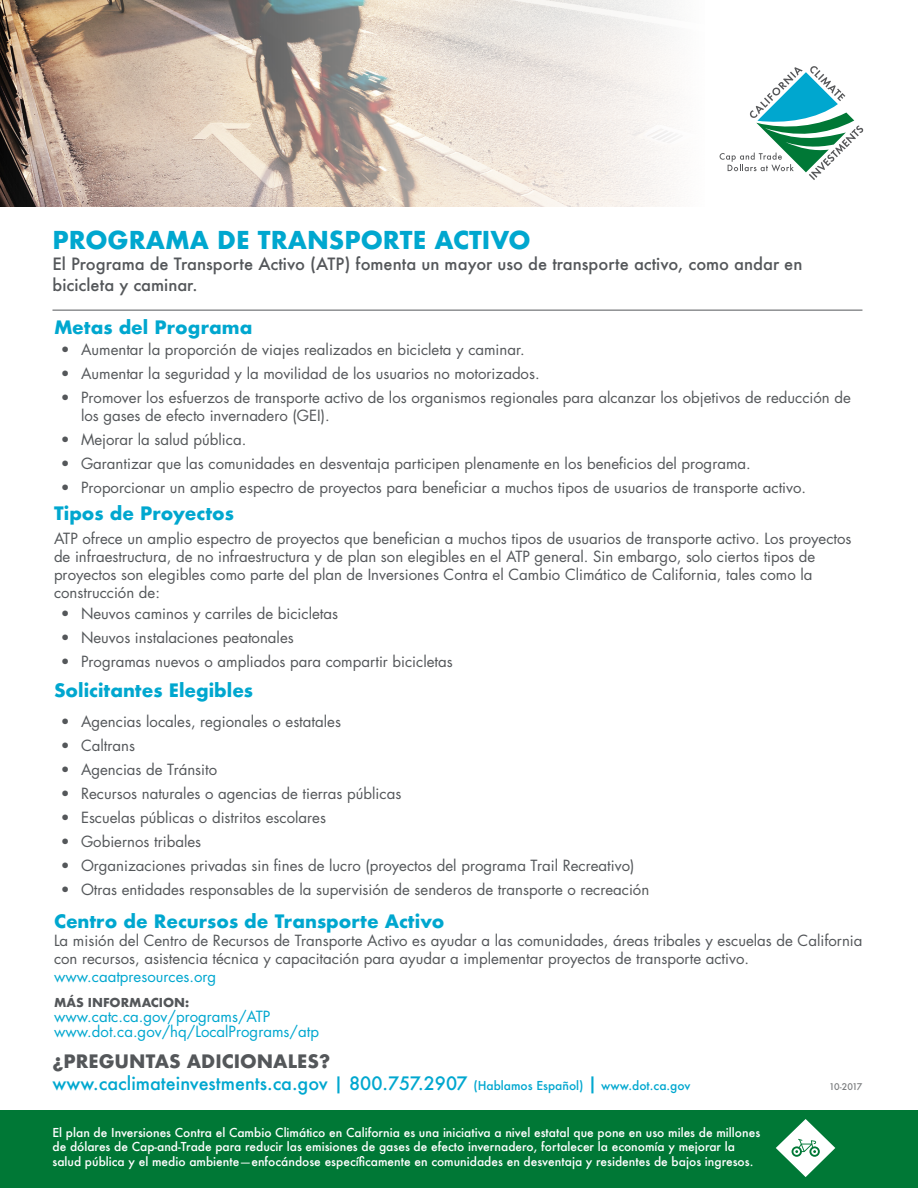
<style>
.page{position:relative;width:918px;height:1188px;background:#fff}
.page>*{position:absolute;margin:0;border:0;box-sizing:border-box;transform-origin:0 0}
.t1{font:700 24px "Futura";color:#00a7cf}
.Bullet1{font:700 18px "Futura";color:#00a7cf}
.t2{font:500 18px "Futura";color:#00a7cf}
.t3{font:700 18px "Futura";color:#54575a}
.t4{font:500 16.5px/21px "Futura";color:#54575a}
.Bullet1-2{font:15px/18px "Futura Std";color:#54575a}
.t5{font:15px "Futura Std";color:#00a7cf}
.t6{font:500 12px/14.4px "Futura";color:#fff}
.t7{font:700 12px "Futura";color:#54575a}
.t8{font:500 9px "Futura";letter-spacing:-.07em;color:#7c7e80}
.s1{color:#00a7cf}
.s2{font-size:12px}
.s3{font-family:"Futura Std";font-weight:400}
</style>
<div class="page">
<div style="left:0;top:1110px;width:918px;height:78px;background:#007836"></div>
<img style="left:0;top:0;width:679px;height:207px">
<svg style="left:720px;top:66px;width:143px;height:114px"></svg>
<hr style="left:52px;top:310px;width:810px;height:1px;background:#54575a">
<svg style="left:776px;top:1119px;width:59px;height:58px"></svg>
<p class="t1" style="left:52px;top:223px;width:480px">PROGRAMA DE TRANSPORTE ACTIVO</p>
<p class="t4" style="left:52px;top:253px;width:752px">El Programa de Transporte Activo (ATP) fomenta un mayor uso de transporte activo, como andar en bicicleta y caminar.</p>
<p class="Bullet1" style="left:54px;top:314px;width:200px">Metas del Programa</p>
<p class="Bullet1-2" style="left:61px;top:340px;width:466px">• Aumentar la proporción de viajes realizados en bicicleta y caminar.</p>
<p class="Bullet1-2" style="left:61px;top:364px;width:480px">• Aumentar la seguridad y la movilidad de los usuarios no motorizados.</p>
<p class="Bullet1-2" style="left:81px;top:388px;width:771px;text-indent:-20px">• Promover los esfuerzos de transporte activo de los organismos regionales para alcanzar los objetivos de reducción de los gases de efecto invernadero (GEI).</p>
<p class="Bullet1-2" style="left:61px;top:430px;width:187px">• Mejorar la salud pública.</p>
<p class="Bullet1-2" style="left:61px;top:454px;width:692px">• Garantizar que las comunidades en desventaja participen plenamente en los beneficios del programa.</p>
<p class="Bullet1-2" style="left:61px;top:478px;width:747px">• Proporcionar un amplio espectro de proyectos para beneficiar a muchos tipos de usuarios de transporte activo.</p>
<p class="Bullet1" style="left:54px;top:500px;width:182px">Tipos de Proyectos</p>
<p class="Bullet1-2" style="left:54px;top:529px;width:799px">ATP ofrece un amplio espectro de proyectos que benefician a muchos tipos de usuarios de transporte activo. Los proyectos de infraestructura, de no infraestructura y de plan son elegibles en el ATP general. Sin embargo, solo ciertos tipos de proyectos son elegibles como parte del plan de Inversiones Contra el Cambio Climático de California, tales como la construcción de:</p>
<p class="Bullet1-2" style="left:61px;top:604px;width:279px">• Neuvos caminos y carriles de bicicletas</p>
<p class="Bullet1-2" style="left:61px;top:628px;width:235px">• Neuvos instalaciones peatonales</p>
<p class="Bullet1-2" style="left:61px;top:652px;width:394px">• Programas nuevos o ampliados para compartir bicicletas</p>
<p class="Bullet1" style="left:54px;top:677px;width:201px">Solicitantes Elegibles</p>
<p class="Bullet1-2" style="left:61px;top:712px;width:282px">• Agencias locales, regionales o estatales</p>
<p class="Bullet1-2" style="left:61px;top:736px;width:76px">• Caltrans</p>
<p class="Bullet1-2" style="left:61px;top:760px;width:158px">• Agencias de Tránsito</p>
<p class="Bullet1-2" style="left:61px;top:784px;width:342px">• Recursos naturales o agencias de tierras públicas</p>
<p class="Bullet1-2" style="left:61px;top:808px;width:267px">• Escuelas públicas o distritos escolares</p>
<p class="Bullet1-2" style="left:61px;top:832px;width:142px">• Gobiernos tribales</p>
<p class="Bullet1-2" style="left:61px;top:856px;width:575px">• Organizaciones privadas sin fines de lucro (proyectos del programa Trail Recreativo)</p>
<p class="Bullet1-2" style="left:61px;top:880px;width:590px">• Otras entidades responsables de la supervisión de senderos de transporte o recreación</p>
<p class="Bullet1" style="left:54px;top:908px;width:392px">Centro de Recursos de Transporte Activo</p>
<p class="Bullet1-2" style="left:54px;top:931px;width:810px">La misión del Centro de Recursos de Transporte Activo es ayudar a las comunidades, áreas tribales y escuelas de California con recursos, asistencia técnica y capacitación para ayudar a implementar proyectos de transporte activo. <span class="s1">www.caatpresources.org</span></p>
<p class="t7" style="left:54px;top:994px;width:137px">MÁS INFORMACION:</p>
<p class="t5" style="left:54px;top:1007px;width:218px">www.catc.ca.gov/programs/ATP</p>
<p class="t5" style="left:54px;top:1022px;width:266px">www.dot.ca.gov/hq/LocalPrograms/atp</p>
<p class="t3" style="left:52px;top:1048px;width:279px">¿PREGUNTAS ADICIONALES?</p>
<p class="t2" style="left:52px;top:1071px;width:639px">www.caclimateinvestments.ca.gov | 800.757.2907 <span class="s2">(Hablamos Español)</span> | <span class="s2">www.dot.ca.gov</span></p>
<p class="t6" style="left:52px;top:1125px;width:709px">El plan de Inversiones Contra el Cambio Climático en California es una iniciativa a nivel estatal que pone en uso miles de millones de dólares de Cap-and-Trade para reducir las emisiones de gases de efecto invernadero, fortalecer la economía y mejorar la</p>
<p class="t6" style="left:52px;top:1154px;width:702px">salud pública y el medio ambiente<span class="s3">—</span>enfocándose específicamente en comunidades en desventaja y residentes de bajos ingresos.</p>
<p class="t8" style="left:829px;top:1081px;width:35px">10-2017</p>
</div>
